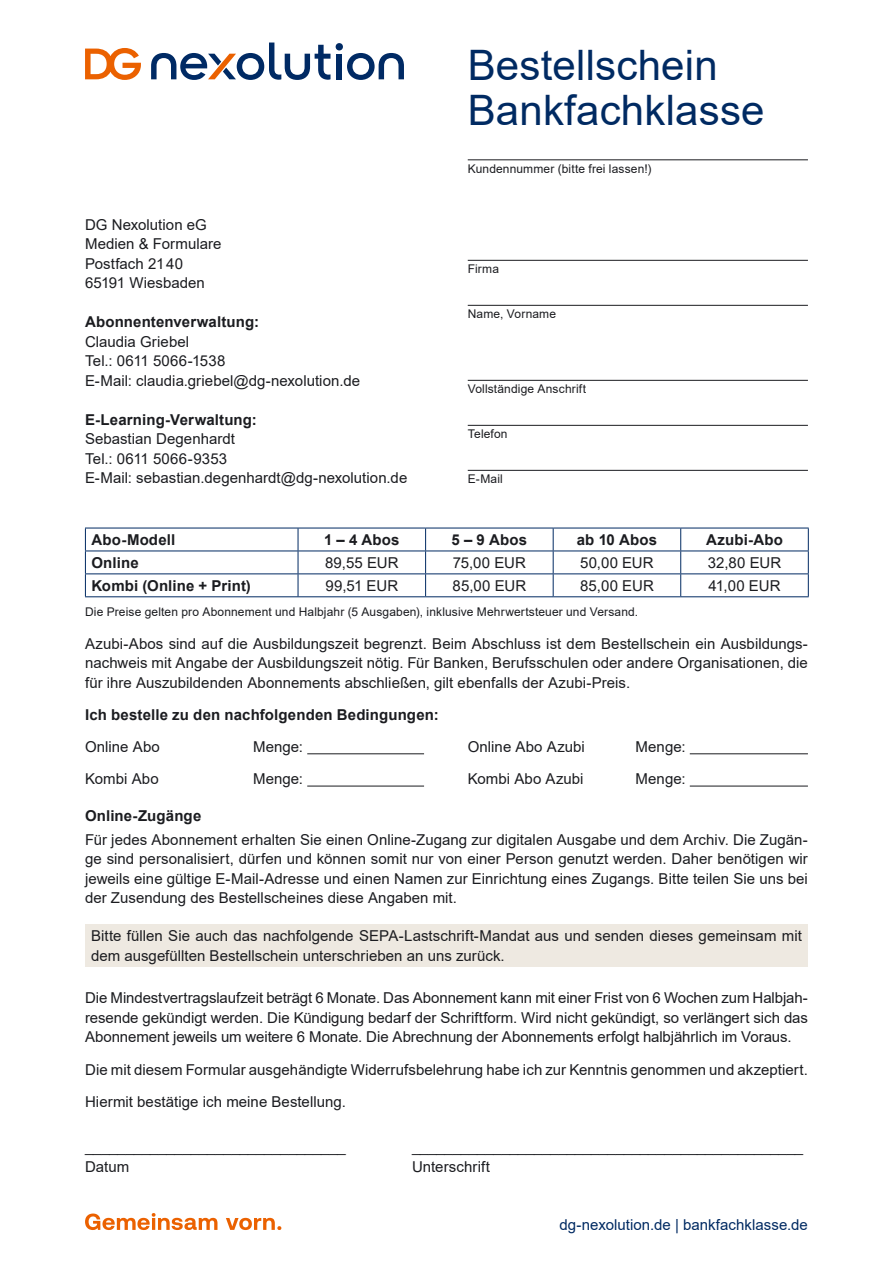
<style>
.page{position:relative;width:893px;height:1263px;background:#fff}
.page>*{position:absolute;margin:0;border:0;box-sizing:border-box;transform-origin:0 0}
.Titel{font:42px "Arial";letter-spacing:.005em;color:#002a62}
.Grundtext_Abstand_vo{font:15px/19.5px "Arial";color:#1b1c20}
.Grundtext{font:15px/19.5px "Arial";letter-spacing:.005em;color:#1b1c20;text-align:justify}
.Grundtext_ohne_Absta{font:15px "Arial";letter-spacing:.005em;color:#1b1c20}
.Liste_ohne__Radiobut{font:15px "Arial";letter-spacing:.005em;color:#1b1c20}
.Grundtext-2{font:700 15px "Arial";letter-spacing:.01em;color:#1b1c20}
.U3{font:700 15px "Arial";letter-spacing:.01em;color:#1b1c20}
.Grundtext_ohne_Absta-2{font:700 15px "Arial";letter-spacing:.01em;color:#1b1c20}
.t1{font:15px "Arial";color:#002a62}
.Adressinfo_8_10{font:12px "Arial";letter-spacing:.01em;color:#1b1c20}
</style>
<div class="page">
<svg style="left:85px;top:48px;width:56px;height:32px"></svg>
<div style="left:336px;top:54px;width:6px;height:25px;background:#002a64"></div>
<svg style="left:347px;top:53px;width:57px;height:27px"></svg>
<svg style="left:151px;top:43px;width:179px;height:37px"></svg>
<div style="left:336px;top:43px;width:7px;height:7px;background:#002a64;border-radius:50%"></div>
<svg style="left:85px;top:1213px;width:196px;height:17px"></svg>
<hr style="left:307px;top:753px;width:117px;height:1px;background:#1b1c20">
<hr style="left:690px;top:753px;width:118px;height:1px;background:#1b1c20">
<hr style="left:307px;top:786px;width:117px;height:1px;background:#1b1c20">
<hr style="left:690px;top:786px;width:118px;height:1px;background:#1b1c20">
<hr style="left:85px;top:528px;width:213px;height:1px;background:#002a62">
<hr style="left:298px;top:528px;width:128px;height:1px;background:#002a62">
<hr style="left:426px;top:528px;width:127px;height:1px;background:#002a62">
<hr style="left:553px;top:528px;width:128px;height:1px;background:#002a62">
<hr style="left:681px;top:528px;width:128px;height:1px;background:#002a62">
<hr style="left:85px;top:551px;width:213px;height:1px;background:#002a62">
<hr style="left:298px;top:551px;width:128px;height:1px;background:#002a62">
<hr style="left:426px;top:551px;width:127px;height:1px;background:#002a62">
<hr style="left:553px;top:551px;width:128px;height:1px;background:#002a62">
<hr style="left:681px;top:551px;width:128px;height:1px;background:#002a62">
<hr style="left:85px;top:573px;width:213px;height:1px;background:#002a62">
<svg style="left:85px;top:528px;width:1px;height:68px"></svg>
<hr style="left:298px;top:573px;width:128px;height:1px;background:#002a62">
<svg style="left:298px;top:528px;width:1px;height:68px"></svg>
<hr style="left:426px;top:573px;width:127px;height:1px;background:#002a62">
<svg style="left:425px;top:528px;width:1px;height:68px"></svg>
<hr style="left:553px;top:573px;width:128px;height:1px;background:#002a62">
<svg style="left:553px;top:528px;width:1px;height:68px"></svg>
<hr style="left:681px;top:573px;width:128px;height:1px;background:#002a62">
<svg style="left:680px;top:528px;width:1px;height:68px"></svg>
<svg style="left:808px;top:528px;width:1px;height:68px"></svg>
<hr style="left:85px;top:596px;width:213px;height:1px;background:#002a62">
<hr style="left:298px;top:596px;width:128px;height:1px;background:#002a62">
<hr style="left:426px;top:596px;width:127px;height:1px;background:#002a62">
<hr style="left:553px;top:596px;width:128px;height:1px;background:#002a62">
<hr style="left:681px;top:596px;width:128px;height:1px;background:#002a62">
<div style="left:85px;top:924px;width:723px;height:43px;background:#eee9e1"></div>
<hr style="left:468px;top:160px;width:340px;height:1px;background:#1b1c20">
<hr style="left:468px;top:260px;width:340px;height:1px;background:#1b1c20">
<hr style="left:468px;top:305px;width:340px;height:1px;background:#1b1c20">
<hr style="left:468px;top:380px;width:340px;height:1px;background:#1b1c20">
<hr style="left:468px;top:425px;width:340px;height:1px;background:#1b1c20">
<hr style="left:468px;top:470px;width:340px;height:1px;background:#1b1c20">
<p class="Titel" style="left:468px;top:36px;width:251px">Bestellschein</p>
<p class="Titel" style="left:468px;top:81px;width:298px">Bankfachklasse</p>
<p class="Grundtext_ohne_Absta" style="left:85px;top:214px;width:123px">DG Nexolution eG</p>
<p class="Grundtext_ohne_Absta" style="left:85px;top:234px;width:138px">Medien &amp; Formulare</p>
<p class="Grundtext_ohne_Absta" style="left:85px;top:253px;width:100px">Postfach 2140</p>
<p class="Grundtext_ohne_Absta" style="left:85px;top:273px;width:121px">65191 Wiesbaden</p>
<p class="Grundtext_ohne_Absta-2" style="left:85px;top:312px;width:176px">Abonnentenverwaltung:</p>
<p class="Grundtext_ohne_Absta" style="left:85px;top:331px;width:106px">Claudia Griebel</p>
<p class="Grundtext_ohne_Absta" style="left:85px;top:351px;width:142px">Tel.: 0611 5066-1538</p>
<p class="Grundtext_ohne_Absta" style="left:85px;top:370px;width:277px">E-Mail: claudia.griebel@dg-nexolution.de</p>
<p class="Grundtext_ohne_Absta-2" style="left:85px;top:409px;width:173px">E-Learning-Verwaltung:</p>
<p class="Grundtext_ohne_Absta" style="left:85px;top:429px;width:151px">Sebastian Degenhardt</p>
<p class="Grundtext_ohne_Absta" style="left:85px;top:448px;width:144px">Tel.: 0611 5066-9353</p>
<p class="Grundtext_ohne_Absta" style="left:85px;top:468px;width:324px">E-Mail: sebastian.degenhardt@dg-nexolution.de</p>
<p class="Adressinfo_8_10" style="left:468px;top:160px;width:185px">Kundennummer (bitte frei lassen!)</p>
<p class="Adressinfo_8_10" style="left:468px;top:261px;width:33px">Firma</p>
<p class="Adressinfo_8_10" style="left:468px;top:306px;width:90px">Name, Vorname</p>
<p class="Adressinfo_8_10" style="left:468px;top:381px;width:120px">Vollständige Anschrift</p>
<p class="Adressinfo_8_10" style="left:468px;top:426px;width:41px">Telefon</p>
<p class="Adressinfo_8_10" style="left:468px;top:471px;width:37px">E-Mail</p>
<p class="Grundtext-2" style="left:91px;top:529px;width:85px">Abo-Modell</p>
<p class="Grundtext-2" style="left:324px;top:529px;width:77px">1 – 4 Abos</p>
<p class="Grundtext-2" style="left:452px;top:529px;width:77px">5 – 9 Abos</p>
<p class="Grundtext-2" style="left:577px;top:529px;width:82px">ab 10 Abos</p>
<p class="Grundtext-2" style="left:706px;top:529px;width:78px">Azubi-Abo</p>
<p class="Grundtext-2" style="left:91px;top:552px;width:49px">Online</p>
<p class="Grundtext" style="left:325px;top:553px;width:75px">89,55 EUR</p>
<p class="Grundtext" style="left:453px;top:553px;width:75px">75,00 EUR</p>
<p class="Grundtext" style="left:580px;top:553px;width:75px">50,00 EUR</p>
<p class="Grundtext" style="left:708px;top:553px;width:75px">32,80 EUR</p>
<p class="Grundtext-2" style="left:91px;top:575px;width:161px">Kombi (Online + Print)</p>
<p class="Grundtext" style="left:325px;top:576px;width:74px">99,51 EUR</p>
<p class="Grundtext" style="left:452px;top:576px;width:75px">85,00 EUR</p>
<p class="Grundtext" style="left:580px;top:576px;width:75px">85,00 EUR</p>
<p class="Grundtext" style="left:709px;top:576px;width:73px">41,00 EUR</p>
<p class="Adressinfo_8_10" style="left:85px;top:604px;width:555px">Die Preise gelten pro Abonnement und Halbjahr (5 Ausgaben), inklusive Mehrwertsteuer und Versand.</p>
<p class="Grundtext" style="left:85px;top:634px;width:724px">Azubi-Abos sind auf die Ausbildungszeit begrenzt. Beim Abschluss ist dem Bestellschein ein Ausbildungs&shy;nachweis mit Angabe der Ausbildungszeit nötig. Für Banken, Berufsschulen oder andere Organisationen, die für ihre Auszubildenden Abonnements abschließen, gilt ebenfalls der Azubi-Preis.</p>
<p class="U3" style="left:85px;top:704px;width:355px">Ich bestelle zu den nachfolgenden Bedingungen:</p>
<p class="Liste_ohne__Radiobut" style="left:85px;top:737px;width:76px">Online Abo</p>
<p class="Liste_ohne__Radiobut" style="left:253px;top:737px;width:52px">Menge:</p>
<p class="Liste_ohne__Radiobut" style="left:468px;top:737px;width:119px">Online Abo Azubi</p>
<p class="Liste_ohne__Radiobut" style="left:636px;top:737px;width:52px">Menge:</p>
<p class="Liste_ohne__Radiobut" style="left:85px;top:769px;width:75px">Kombi Abo</p>
<p class="Liste_ohne__Radiobut" style="left:253px;top:769px;width:52px">Menge:</p>
<p class="Liste_ohne__Radiobut" style="left:468px;top:769px;width:117px">Kombi Abo Azubi</p>
<p class="Liste_ohne__Radiobut" style="left:636px;top:769px;width:52px">Menge:</p>
<p class="U3" style="left:85px;top:805px;width:118px">Online-Zugänge</p>
<p class="Grundtext" style="left:85px;top:830px;width:724px">Für jedes Abonnement erhalten Sie einen Online-Zugang zur digitalen Ausgabe und dem Archiv. Die Zugän&shy;ge sind personalisiert, dürfen und können somit nur von einer Person genutzt werden. Daher benötigen wir jeweils eine gültige E-Mail-Adresse und einen Namen zur Einrichtung eines Zugangs. Bitte teilen Sie uns bei der Zusendung des Bestellscheines diese Angaben mit.</p>
<p class="Grundtext_Abstand_vo" style="left:91px;top:926px;width:712px">Bitte füllen Sie auch das nachfolgende SEPA-Lastschrift-Mandat aus und senden dieses gemeinsam mit dem ausgefüllten Bestellschein unterschrieben an uns zurück.</p>
<p class="Grundtext_Abstand_vo" style="left:85px;top:988px;width:724px;text-align:justify">Die Mindestvertragslaufzeit beträgt 6 Monate. Das Abonnement kann mit einer Frist von 6 Wochen zum Halbjah&shy;resende gekündigt werden. Die Kündigung bedarf der Schriftform. Wird nicht gekündigt, so verlängert sich das Abonnement jeweils um weitere 6 Monate. Die Abrechnung der Abonnements erfolgt halbjährlich im Voraus.</p>
<p class="Grundtext_Abstand_vo" style="left:85px;top:1059px;width:724px">Die mit diesem Formular ausgehändigte Widerrufsbelehrung habe ich zur Kenntnis genommen und akzeptiert.</p>
<p class="Grundtext_Abstand_vo" style="left:85px;top:1092px;width:262px">Hiermit bestätige ich meine Bestellung.</p>
<p class="Grundtext_Abstand_vo" style="left:85px;top:1137px;width:262px">________________________________</p>
<p class="Grundtext_Abstand_vo" style="left:412px;top:1137px;width:393px">________________________________________________</p>
<p class="Grundtext_Abstand_vo" style="left:85px;top:1156px;width:46px">Datum</p>
<p class="Grundtext_Abstand_vo" style="left:412px;top:1156px;width:79px">Unterschrift</p>
<p class="t1" style="left:560px;top:1214px;width:250px">dg-nexolution.de | bankfachklasse.de</p>
</div>
